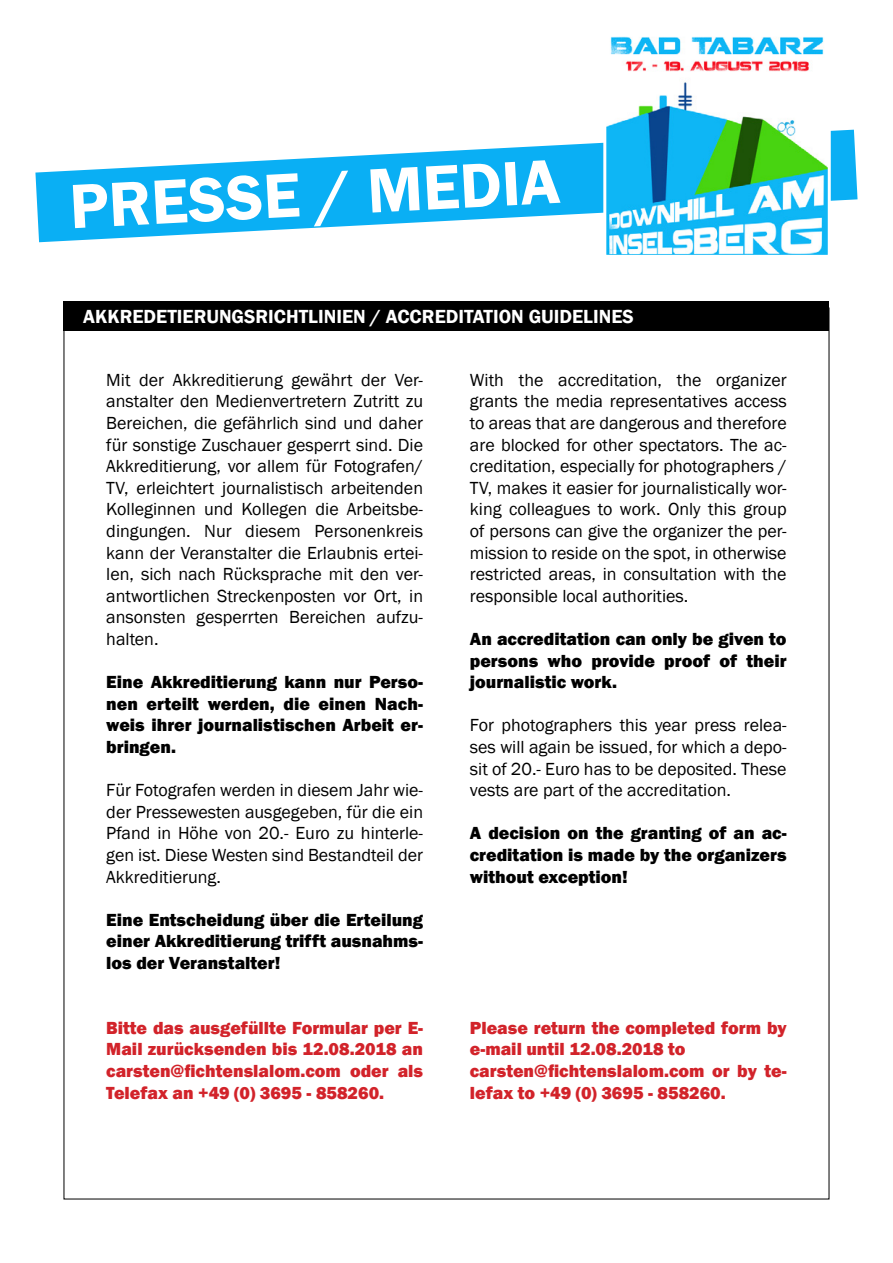
<style>
.page{position:relative;width:893px;height:1263px;background:#fff}
.page>*{position:absolute;margin:0;border:0;box-sizing:border-box;transform-origin:0 0}
.t1{font:600 64.8px "Franklin Gothic";color:#fff}
.t2{font:600 19.5px "Franklin Gothic";color:#fff}
.t3{font:18px/21.6px "Franklin Gothic";color:#000;text-align:justify}
.t4{font:800 18px/21.6px "Franklin Gothic";color:#000;text-align:justify}
.t5{font:800 18px/21.6px "Franklin Gothic";color:#d2232a}
</style>
<div class="page">
<svg style="left:35px;top:130px;width:822px;height:112px;fill:#0aaff4"></svg>
<img style="left:607px;top:36px;width:220px;height:218px">
<div style="left:603px;top:30px;width:228px;height:228px;border:3px solid #fff"></div>
<div style="left:64px;top:301px;width:765px;height:30px;background:#000"></div>
<h1 class="t1" style="left:68px;top:167px;width:492px;rotate:-3deg">PRESSE / MEDIA</h1>
<p class="t2" style="left:83px;top:304px;width:552px">AKKREDETIERUNGSRICHTLINIEN / ACCREDITATION GUIDELINES</p>
<p class="t3" style="left:106px;top:369px;width:318px">Mit der Akkreditierung gewährt der Ver&shy;anstalter den Medienvertretern Zutritt zu Bereichen, die gefährlich sind und daher für sonstige Zuschauer gesperrt sind. Die Akkreditierung, vor allem für Fotografen/ TV, erleichtert journalistisch arbeitenden Kolleginnen und Kollegen die Arbeitsbe&shy;dingungen. Nur diesem Personenkreis kann der Veranstalter die Erlaubnis ertei&shy;len, sich nach Rücksprache mit den ver&shy;antwortlichen Streckenposten vor Ort, in ansonsten gesperrten Bereichen aufzu&shy;halten.</p>
<p class="t4" style="left:106px;top:671px;width:318px">Eine Akkreditierung kann nur Perso&shy;nen erteilt werden, die einen Nach&shy;weis ihrer journalistischen Arbeit er&shy;bringen.</p>
<p class="t3" style="left:106px;top:780px;width:318px">Für Fotografen werden in diesem Jahr wie&shy;der Pressewesten ausgegeben, für die ein Pfand in Höhe von 20.- Euro zu hinterle&shy;gen ist. Diese Westen sind Bestandteil der Akkreditierung.</p>
<p class="t4" style="left:106px;top:909px;width:318px">Eine Entscheidung über die Erteilung einer Akkreditierung trifft ausnahms&shy;los der Veranstalter!</p>
<p class="t5" style="left:106px;top:1017px;width:318px;text-align:justify">Bitte das ausgefüllte Formular per E-Mail zurücksenden bis 12.08.2018 an carsten@fichtenslalom.com oder als Telefax an +49 (0) 3695 - 858260.</p>
<p class="t3" style="left:470px;top:369px;width:318px">With the accreditation, the organizer grants the media representatives access to areas that are dangerous and therefore are blocked for other spectators. The ac&shy;creditation, especially for photographers / TV, makes it easier for journalistically wor&shy;king colleagues to work. Only this group of persons can give the organizer the per&shy;mission to reside on the spot, in otherwise restricted areas, in consultation with the responsible local authorities.</p>
<p class="t4" style="left:470px;top:628px;width:318px">An accreditation can only be given to persons who provide proof of their journalistic work.</p>
<p class="t3" style="left:470px;top:715px;width:318px">For photographers this year press relea&shy;ses will again be issued, for which a depo&shy;sit of 20.- Euro has to be deposited. These vests are part of the accreditation.</p>
<p class="t4" style="left:470px;top:822px;width:318px">A decision on the granting of an ac&shy;creditation is made by the organizers without exception!</p>
<p class="t5" style="left:470px;top:1017px;width:318px">Please return the completed form by e-mail until 12.08.2018 to</p>
<p class="t5" style="left:470px;top:1060px;width:318px">carsten@fichtenslalom.com or by te&shy;lefax to +49 (0) 3695 - 858260.</p>
</div>
